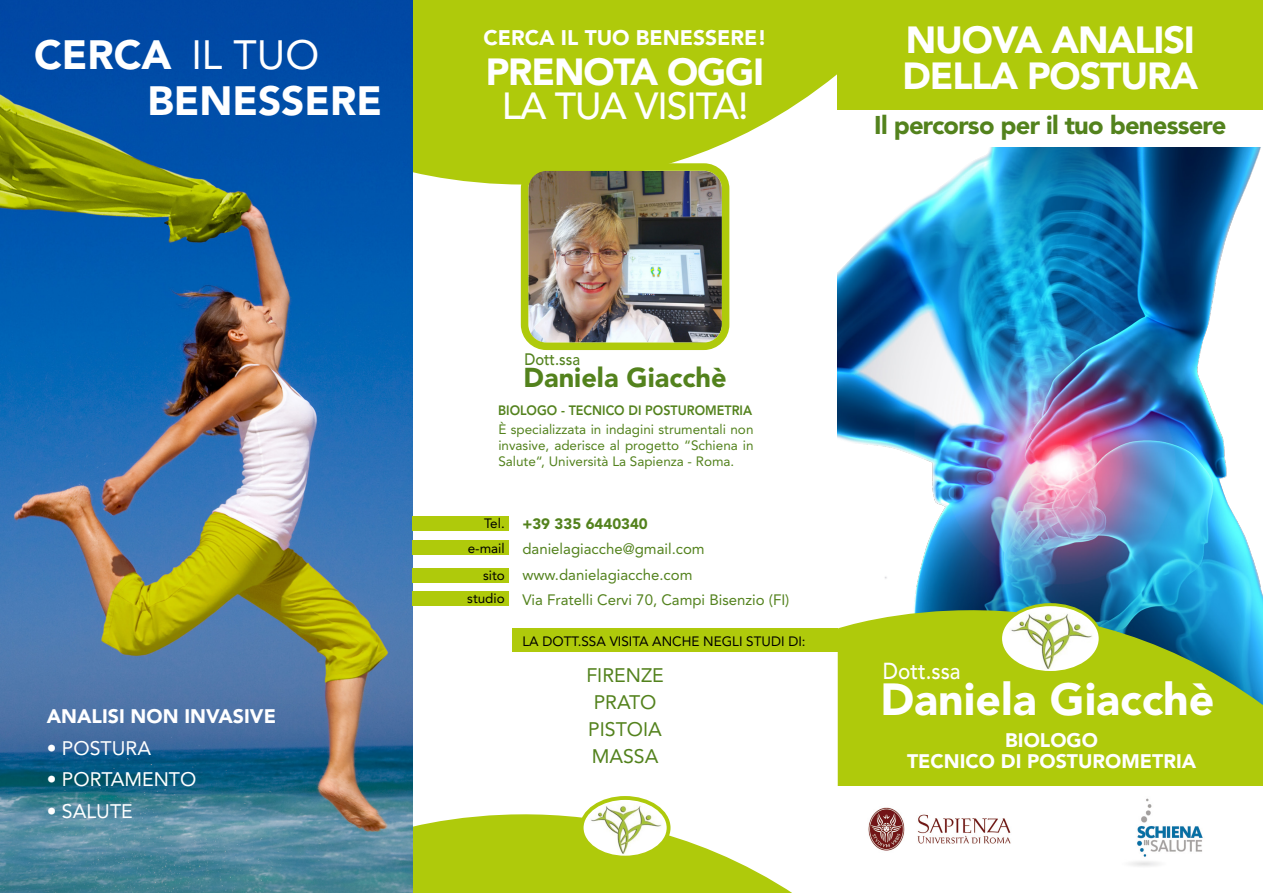
<style>
.page{position:relative;width:1263px;height:893px;background:#fff}
.page>*{position:absolute;margin:0;border:0;box-sizing:border-box;transform-origin:0 0}
.t1{font:900 44.7px "Avenir LT Std";color:#fff}
.t2{font:900 40.65px "Avenir LT Std";color:#fff}
.t3{font:40.65px "Avenir LT Std";color:#fff}
.t4{font:900 37.5px/36px "Avenir LT Std";letter-spacing:-.03em;color:#fff}
.t5{font:500 37.5px "Avenir LT Std";letter-spacing:-.03em;color:#fff}
.t6{font:900 27.15px "Avenir LT Std";color:#53821d}
.t7{font:900 25.5px "Avenir LT Std";letter-spacing:-.03em;color:#53821d}
.t8{font:500 22.95px "Avenir LT Std";color:#fff;scale:.9 1}
.t9{font:900 21px "Avenir LT Std";color:#fff}
.t10{font:900 19.5px/21px "Avenir LT Std";color:#fff;text-align:center}
.t11{font:19.5px "Avenir LT Std";color:#fff}
.t12{font:19.5px/27px "Avenir LT Std";color:#53821d}
.t13{font:500 16.5px "Avenir LT Std";color:#53821d;scale:.9 1}
.t14{font:15px/25.5px "Avenir LT Std";color:#53821d}
.t15{font:900 15px "Avenir LT Std";color:#53821d}
.t16{font:13.5px/16.2px "Avenir LT Std";color:#53821d;text-align:justify}
.t17{font:13.5px/24.8px "Avenir LT Std";color:#000;text-align:right}
.t18{font:800 13.5px "Avenir LT Std";color:#53821d;scale:.93 1}
</style>
<div class="page">
<img style="left:838px;top:147px;width:423px;height:402px">
<svg style="left:412px;top:0;width:429px;height:246px;fill:#afca0b"></svg>
<svg style="left:412px;top:753px;width:380px;height:140px"></svg>
<img style="left:530px;top:172px;width:190px;height:169px">
<div style="left:521px;top:163px;width:208px;height:187px;border:8px solid #afca0b;border-radius:22px"></div>
<div style="left:838px;top:0;width:425px;height:109px;background:#afca0b"></div>
<svg style="left:838px;top:549px;width:425px;height:237px;background:#88b74d"></svg>
<img style="left:868px;top:807px;width:143px;height:44px">
<img style="left:1130px;top:798px;width:73px;height:68px">
<img style="left:0;top:0;width:412px;height:893px">
<div style="left:512px;top:628px;width:326px;height:24px;background:#afca0b"></div>
<svg style="left:1000px;top:605px;width:100px;height:67px"></svg>
<img style="left:1009px;top:607px;width:84px;height:64px">
<div style="left:999px;top:603px;width:103px;height:71px;border:3px solid #afca0b;border-radius:50%"></div>
<svg style="left:582px;top:798px;width:87px;height:60px"></svg>
<img style="left:590px;top:801px;width:72px;height:55px">
<div style="left:580px;top:796px;width:90px;height:63px;border:4px solid #afca0b;border-radius:50%"></div>
<div style="left:412px;top:516px;width:97px;height:14px;background:#afca0b"></div>
<div style="left:412px;top:541px;width:97px;height:14px;background:#afca0b"></div>
<div style="left:412px;top:568px;width:97px;height:14px;background:#afca0b"></div>
<div style="left:412px;top:591px;width:97px;height:14px;background:#afca0b"></div>
<h2 class="t2" style="left:34px;top:30px;width:139px">CERCA</h2>
<h2 class="t3" style="left:191px;top:31px;width:129px">IL TUO</h2>
<h2 class="t2" style="left:147px;top:77px;width:236px">BENESSERE</h2>
<h3 class="t10" style="left:47px;top:706px;width:231px">ANALISI NON INVASIVE</h3>
<h3 class="t11" style="left:47px;top:737px;width:106px">• POSTURA</h3>
<h3 class="t11" style="left:47px;top:768px;width:151px">• PORTAMENTO</h3>
<h3 class="t11" style="left:47px;top:800px;width:87px">• SALUTE</h3>
<h3 class="t9" style="left:484px;top:25px;width:285px">CERCA IL TUO BENESSERE!</h3>
<h3 class="t4" style="left:486px;top:54px;width:280px">PRENOTA OGGI</h3>
<h3 class="t5" style="left:502px;top:85px;width:248px">LA TUA VISITA!</h3>
<h3 class="t4" style="left:903px;top:22px;width:297px">NUOVA ANALISI<br>DELLA POSTURA</h3>
<h3 class="t7" style="left:874px;top:109px;width:354px">Il percorso per il tuo benessere</h3>
<p class="t13" style="left:524px;top:350px;width:64px">Dott.ssa</p>
<h3 class="t6" style="left:524px;top:361px;width:205px">Daniela Giacchè</h3>
<p class="t18" style="left:498px;top:403px;width:275px">BIOLOGO - TECNICO DI POSTUROMETRIA</p>
<p class="t16" style="left:498px;top:421px;width:257px">È specializzata in indagini strumentali non invasive, aderisce al progetto “Schiena in Salute“, Università La Sapienza - Roma.</p>
<p class="t17" style="left:468px;top:511px;width:38px">Tel. e-mail</p>
<p class="t17" style="left:467px;top:564px;width:39px;line-height:23.1px">sito studio</p>
<p class="t15" style="left:522px;top:514px;width:127px">+39 335 6440340</p>
<p class="t14" style="left:522px;top:536px;width:269px">danielagiacche@gmail.com www.danielagiacche.com<br>Via Fratelli Cervi 70, Campi Bisenzio (FI)</p>
<p class="t17" style="left:522px;top:628px;width:285px">LA DOTT.SSA VISITA ANCHE NEGLI STUDI DI:</p>
<h3 class="t12" style="left:586px;top:662px;width:79px">FIRENZE<br>PRATO<br>PISTOIA<br>MASSA</h3>
<h3 class="t8" style="left:883px;top:658px;width:88px">Dott.ssa</h3>
<h1 class="t1" style="left:880px;top:672px;width:336px">Daniela Giacchè</h1>
<h3 class="t10" style="left:907px;top:729px;width:291px">BIOLOGO<br>TECNICO DI POSTUROMETRIA</h3>
</div>
